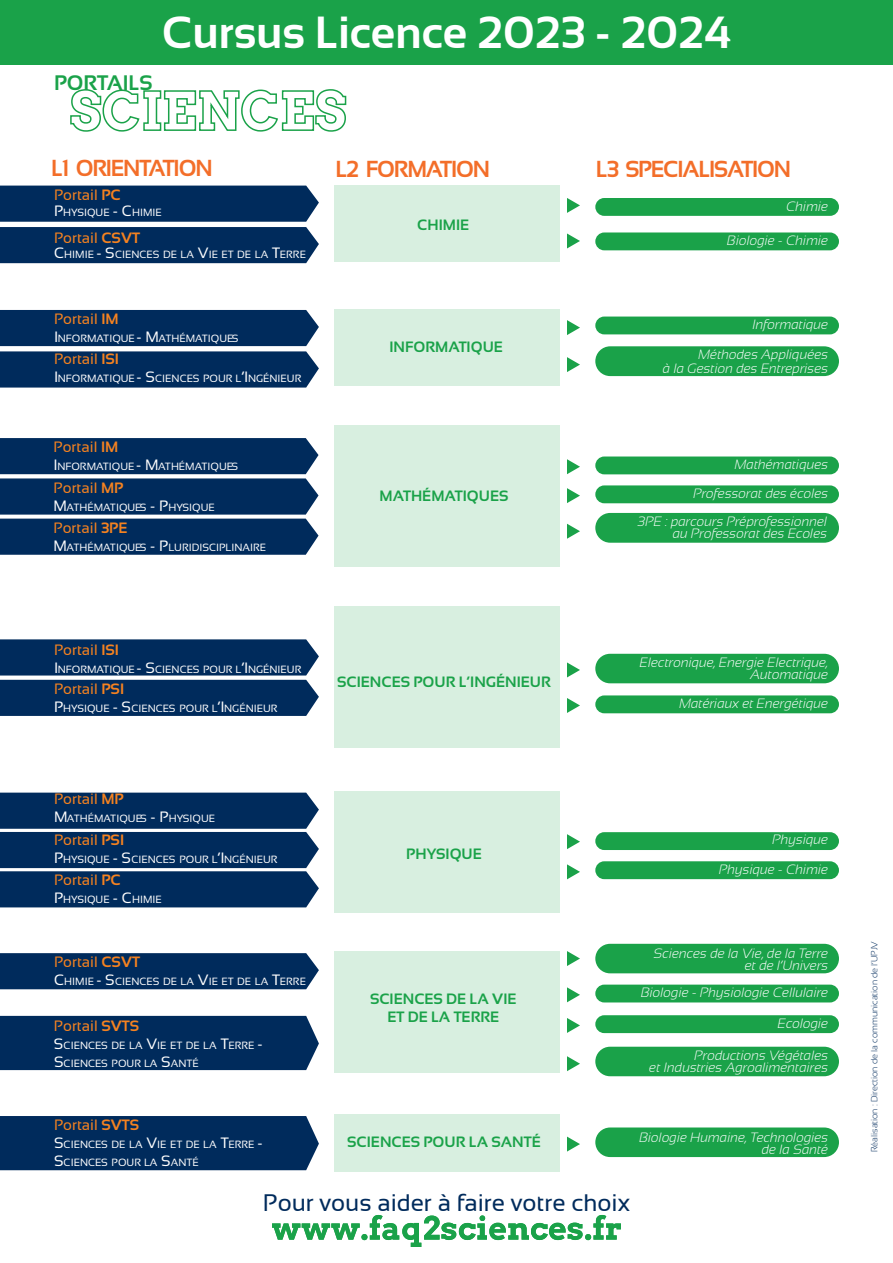
<style>
.page{position:relative;width:893px;height:1263px;background:#fff}
.page>*{position:absolute;margin:0;border:0;box-sizing:border-box;transform-origin:0 0}
.t1{font:700 45px "Sansation";color:#fff}
.t2{font:24px "Sansation";color:#002b5c}
.t3{font:700 23.1px "Sansation";letter-spacing:-.05em;color:#f36e29}
.t4{font:700 21px "Sansation";color:#1aa249}
.t5{font:15px "Sansation";color:#f58220}
.t6{font:700 15px/18px "Sansation";color:#1aa249;text-align:center}
.t7{font:italic 300 13.5px/12px "Sansation";color:#fff;text-align:right}
.t8{font:10.5px/18px "Sansation";color:#fff}
.t9{font:300 9px "Sansation";color:#002b5c}
.s1{font-weight:700}
.s2{font-size:15px}
</style>
<div class="page">
<div style="left:334px;top:185px;width:226px;height:76px;background:#d8efe0"></div>
<div style="left:334px;top:309px;width:226px;height:77px;background:#d8efe0"></div>
<div style="left:334px;top:425px;width:226px;height:142px;background:#d8efe0"></div>
<div style="left:334px;top:606px;width:226px;height:141px;background:#d8efe0"></div>
<div style="left:334px;top:791px;width:226px;height:121px;background:#d8efe0"></div>
<div style="left:334px;top:952px;width:226px;height:121px;background:#d8efe0"></div>
<div style="left:334px;top:1114px;width:226px;height:58px;background:#d8efe0"></div>
<div style="left:0;top:0;width:893px;height:64px;background:#1aa249"></div>
<div style="left:0;top:1116px;width:319px;height:54px;background:#002b5c"></div>
<div style="left:0;top:1016px;width:319px;height:54px;background:#002b5c"></div>
<svg style="left:0;top:186px;width:319px;height:77px;background:#163d6a"></svg>
<svg style="left:0;top:310px;width:319px;height:78px;background:#173e6b"></svg>
<svg style="left:0;top:793px;width:319px;height:114px;background:#133a68"></svg>
<svg style="left:0;top:639px;width:319px;height:77px;background:#143b69"></svg>
<div style="left:0;top:953px;width:319px;height:36px;background:#002b5c"></div>
<div style="left:595px;top:198px;width:244px;height:18px;background:#1aa249;border-radius:9px"></div>
<div style="left:595px;top:232px;width:244px;height:18px;background:#1aa249;border-radius:9px"></div>
<div style="left:595px;top:317px;width:244px;height:17px;background:#1aa249;border-radius:9px"></div>
<div style="left:595px;top:456px;width:244px;height:18px;background:#1aa249;border-radius:9px"></div>
<div style="left:595px;top:485px;width:244px;height:18px;background:#1aa249;border-radius:9px"></div>
<div style="left:595px;top:695px;width:244px;height:18px;background:#1aa249;border-radius:9px"></div>
<div style="left:595px;top:832px;width:244px;height:18px;background:#1aa249;border-radius:9px"></div>
<div style="left:595px;top:861px;width:244px;height:18px;background:#1aa249;border-radius:9px"></div>
<div style="left:595px;top:984px;width:244px;height:18px;background:#1aa249;border-radius:9px"></div>
<div style="left:595px;top:1015px;width:244px;height:18px;background:#1aa249;border-radius:9px"></div>
<div style="left:595px;top:654px;width:244px;height:29px;background:#1aa249;border-radius:15px"></div>
<div style="left:595px;top:944px;width:244px;height:29px;background:#1aa249;border-radius:15px"></div>
<div style="left:595px;top:1047px;width:244px;height:29px;background:#1aa249;border-radius:15px"></div>
<div style="left:595px;top:1127px;width:244px;height:30px;background:#1aa249;border-radius:15px"></div>
<div style="left:595px;top:346px;width:244px;height:30px;background:#1aa249;border-radius:15px"></div>
<svg style="left:70px;top:89px;width:277px;height:43px"></svg>
<svg style="left:567px;top:198px;width:13px;height:15px"></svg>
<svg style="left:567px;top:320px;width:13px;height:15px"></svg>
<svg style="left:567px;top:459px;width:13px;height:15px"></svg>
<svg style="left:567px;top:662px;width:13px;height:15px"></svg>
<svg style="left:567px;top:834px;width:13px;height:15px"></svg>
<svg style="left:567px;top:951px;width:13px;height:15px"></svg>
<svg style="left:567px;top:233px;width:13px;height:15px"></svg>
<svg style="left:567px;top:357px;width:13px;height:15px"></svg>
<svg style="left:567px;top:488px;width:13px;height:15px"></svg>
<svg style="left:567px;top:698px;width:13px;height:15px"></svg>
<svg style="left:567px;top:864px;width:13px;height:15px"></svg>
<svg style="left:567px;top:987px;width:13px;height:15px"></svg>
<svg style="left:567px;top:1018px;width:13px;height:15px"></svg>
<svg style="left:567px;top:1056px;width:13px;height:15px"></svg>
<svg style="left:567px;top:1136px;width:13px;height:15px"></svg>
<svg style="left:0;top:438px;width:319px;height:117px;background:#173e6b"></svg>
<div style="left:595px;top:513px;width:244px;height:30px;background:#1aa249;border-radius:15px"></div>
<svg style="left:567px;top:524px;width:13px;height:15px"></svg>
<svg style="left:272px;top:1215px;width:349px;height:32px"></svg>
<h3 class="t4" style="left:54px;top:71px;width:100px">PORTAILS</h3>
<h1 class="t1" style="left:162px;top:7px;width:571px">Cursus Licence 2023 - 2024</h1>
<h3 class="t3" style="left:51px;top:155px;width:163px">L1 ORIENTATION</h3>
<h3 class="t3" style="left:336px;top:156px;width:156px">L2 FORMATION</h3>
<h3 class="t3" style="left:596px;top:156px;width:197px">L3 SPECIALISATION</h3>
<h3 class="t5" style="left:54px;top:186px;width:68px">Portail <span class="s1">PC</span></h3>
<p class="t8" style="left:54px;top:204px;width:109px"><span class="s2">P</span>HYSIQUE <span class="s2">- C</span>HIMIE</p>
<h3 class="t5" style="left:54px;top:229px;width:88px">Portail <span class="s1">CSVT</span></h3>
<p class="t8" style="left:54px;top:245px;width:253px"><span class="s2">C</span>HIMIE <span class="s2">- S</span>CIENCES DE LA <span class="s2">V</span>IE ET DE LA <span class="s2">T</span>ERRE</p>
<h3 class="t5" style="left:54px;top:310px;width:66px">Portail <span class="s1">IM</span></h3>
<p class="t8" style="left:54px;top:329px;width:186px"><span class="s2">I</span>NFORMATIQUE <span class="s2">- M</span>ATHÉMATIQUES</p>
<h3 class="t5" style="left:54px;top:351px;width:67px">Portail <span class="s1">ISI</span></h3>
<p class="t8" style="left:54px;top:370px;width:249px"><span class="s2">I</span>NFORMATIQUE <span class="s2">- S</span>CIENCES POUR L<span class="s2">’I</span>NGÉNIEUR</p>
<h3 class="t5" style="left:54px;top:438px;width:66px">Portail <span class="s1">IM</span></h3>
<p class="t8" style="left:54px;top:457px;width:186px"><span class="s2">I</span>NFORMATIQUE <span class="s2">- M</span>ATHÉMATIQUES</p>
<h3 class="t5" style="left:54px;top:479px;width:71px">Portail <span class="s1">MP</span></h3>
<p class="t8" style="left:54px;top:498px;width:163px"><span class="s2">M</span>ATHÉMATIQUES <span class="s2">- P</span>HYSIQUE</p>
<h3 class="t5" style="left:54px;top:519px;width:75px">Portail <span class="s1">3PE</span></h3>
<p class="t8" style="left:54px;top:538px;width:214px"><span class="s2">M</span>ATHÉMATIQUES <span class="s2">- P</span>LURIDISCIPLINAIRE</p>
<h3 class="t6" style="left:417px;top:215px;width:53px">CHIMIE</h3>
<h3 class="t6" style="left:389px;top:337px;width:115px">INFORMATIQUE</h3>
<h3 class="t6" style="left:380px;top:487px;width:130px">MATHÉMATIQUES</h3>
<h3 class="t5" style="left:54px;top:641px;width:67px">Portail <span class="s1">ISI</span></h3>
<p class="t8" style="left:54px;top:660px;width:249px"><span class="s2">I</span>NFORMATIQUE <span class="s2">- S</span>CIENCES POUR L<span class="s2">’I</span>NGÉNIEUR</p>
<h3 class="t5" style="left:54px;top:680px;width:72px">Portail <span class="s1">PSI</span></h3>
<p class="t8" style="left:54px;top:699px;width:225px"><span class="s2">P</span>HYSIQUE <span class="s2">- S</span>CIENCES POUR L<span class="s2">’I</span>NGÉNIEUR</p>
<h3 class="t5" style="left:54px;top:791px;width:71px">Portail <span class="s1">MP</span></h3>
<p class="t8" style="left:54px;top:810px;width:163px"><span class="s2">M</span>ATHÉMATIQUES <span class="s2">- P</span>HYSIQUE</p>
<h3 class="t5" style="left:54px;top:831px;width:72px">Portail <span class="s1">PSI</span></h3>
<p class="t8" style="left:54px;top:850px;width:225px"><span class="s2">P</span>HYSIQUE <span class="s2">- S</span>CIENCES POUR L<span class="s2">’I</span>NGÉNIEUR</p>
<h3 class="t5" style="left:54px;top:871px;width:68px">Portail <span class="s1">PC</span></h3>
<p class="t8" style="left:54px;top:890px;width:109px"><span class="s2">P</span>HYSIQUE <span class="s2">- C</span>HIMIE</p>
<h3 class="t5" style="left:54px;top:954px;width:88px">Portail <span class="s1">CSVT</span></h3>
<p class="t8" style="left:54px;top:973px;width:253px"><span class="s2">C</span>HIMIE <span class="s2">- S</span>CIENCES DE LA <span class="s2">V</span>IE ET DE LA <span class="s2">T</span>ERRE</p>
<h3 class="t5" style="left:54px;top:1018px;width:87px">Portail <span class="s1">SVTS</span></h3>
<p class="t8" style="left:54px;top:1036px;width:210px"><span class="s2">S</span>CIENCES DE LA <span class="s2">V</span>IE ET DE LA <span class="s2">T</span>ERRE <span class="s2">-<br>S</span>CIENCES POUR LA <span class="s2">S</span>ANTÉ</p>
<h3 class="t6" style="left:337px;top:673px;width:215px">SCIENCES POUR L’INGÉNIEUR</h3>
<h3 class="t6" style="left:406px;top:845px;width:77px">PHYSIQUE</h3>
<h3 class="t6" style="left:370px;top:990px;width:148px">SCIENCES DE LA VIE<br>ET DE LA TERRE</h3>
<p class="t7" style="left:786px;top:200px;width:43px">Chimie</p>
<p class="t7" style="left:727px;top:234px;width:103px">Biologie - Chimie</p>
<p class="t7" style="left:752px;top:318px;width:77px">Informatique</p>
<p class="t7" style="left:663px;top:348px;width:167px;line-height:13.5px">Méthodes Appliquées<br>à la Gestion des Entreprises</p>
<p class="t7" style="left:735px;top:458px;width:95px">Mathématiques</p>
<p class="t7" style="left:693px;top:488px;width:136px">Professorat des écoles</p>
<p class="t7" style="left:638px;top:516px;width:191px">3PE : parcours Préprofessionnel au Professorat des Ecoles</p>
<p class="t7" style="left:640px;top:656px;width:190px">Electronique, Energie Electrique,<br>Automatique</p>
<p class="t7" style="left:679px;top:697px;width:150px">Matériaux et Energétique</p>
<p class="t7" style="left:773px;top:834px;width:57px">Physique</p>
<p class="t7" style="left:719px;top:863px;width:111px">Physique - Chimie</p>
<p class="t7" style="left:654px;top:947px;width:176px">Sciences de la Vie, de la Terre et de l’Univers</p>
<p class="t7" style="left:641px;top:986px;width:189px">Biologie - Physiologie Cellulaire</p>
<p class="t7" style="left:778px;top:1017px;width:52px">Ecologie</p>
<p class="t7" style="left:649px;top:1049px;width:181px">Productions Végétales<br>et Industries Agroalimentaires</p>
<h3 class="t5" style="left:54px;top:1116px;width:87px">Portail <span class="s1">SVTS</span></h3>
<p class="t8" style="left:54px;top:1135px;width:210px"><span class="s2">S</span>CIENCES DE LA <span class="s2">V</span>IE ET DE LA <span class="s2">T</span>ERRE <span class="s2">-<br>S</span>CIENCES POUR LA <span class="s2">S</span>ANTÉ</p>
<p class="t7" style="left:639px;top:1131px;width:190px">Biologie Humaine, Technologies de la Santé</p>
<h3 class="t6" style="left:347px;top:1133px;width:195px">SCIENCES POUR LA SANTÉ</h3>
<h2 class="t2" style="left:263px;top:1189px;width:369px">Pour vous aider à faire votre choix</h2>
<p class="t9" style="left:869px;top:1152px;width:213px;rotate:-90deg">Réalisation : Direction de la communication de l’UPJV</p>
</div>
